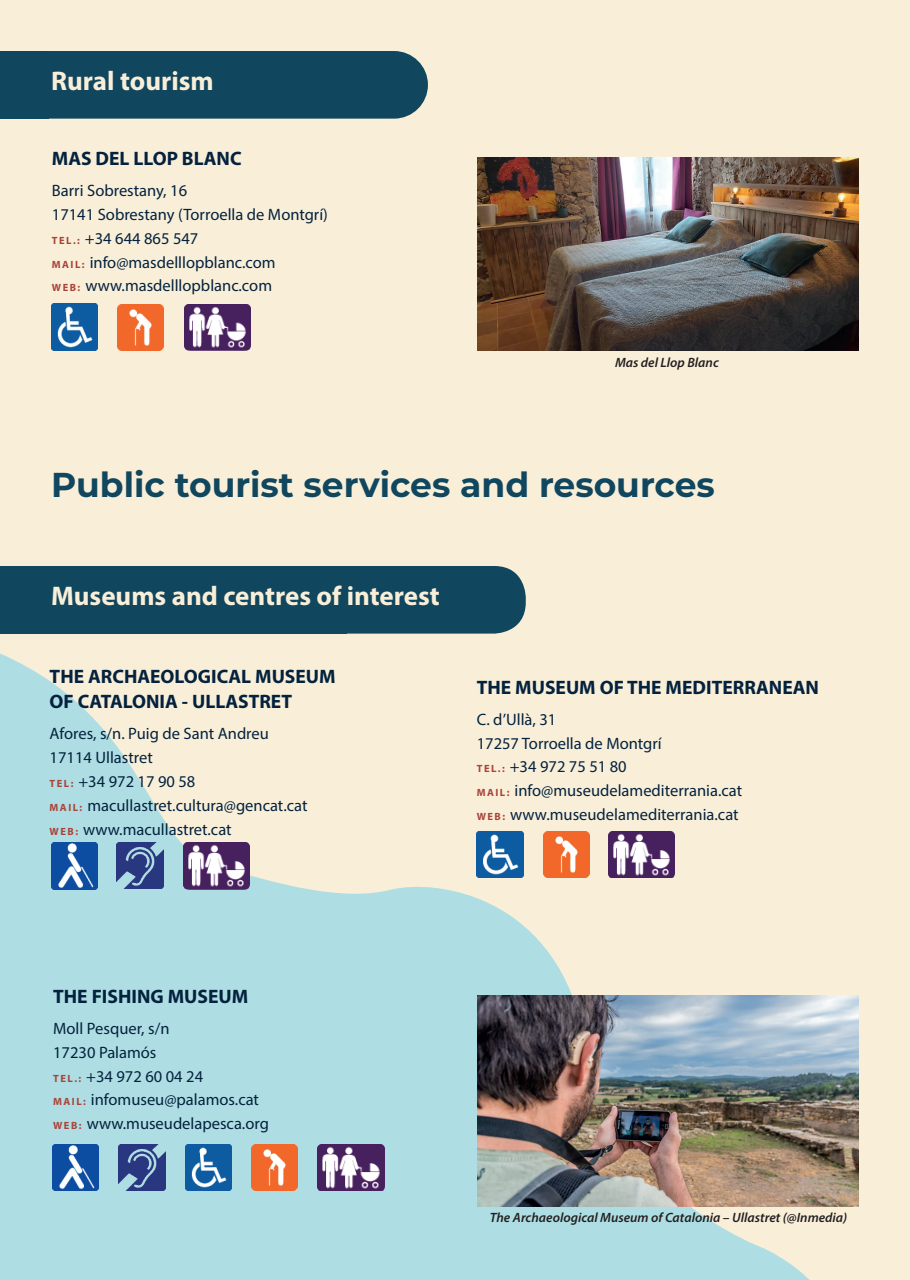
<style>
.page{position:relative;width:910px;height:1280px;background:#f9efd9}
.page>*{position:absolute;margin:0;border:0;box-sizing:border-box;transform-origin:0 0}
.t1{font:100 34.5px "Montserrat";color:#10465e}
.t2{font:700 27px "Myriad Pro";color:#f9efd9}
.t3{font:700 19.5px/25.2px "Myriad Pro";color:#04223e}
.t4{font:16.5px/23.7px "Myriad Pro";color:#04223e}
.t5{font:italic 600 13.5px "Myriad Pro";color:#231f20}
.s1{font-weight:700;font-size:10.5px;color:#aa443a}
</style>
<div class="page">
<div style="left:49px;top:51px;width:379px;height:68px;background:#10465e"></div>
<img style="left:478px;top:158px;width:381px;height:193px">
<div style="left:0;top:51px;width:49px;height:68px;background:#10465e"></div>
<svg style="left:0;top:653px;width:859px;height:627px;fill:#aedee3"></svg>
<div style="left:346px;top:566px;width:180px;height:68px;background:#10465e"></div>
<div style="left:0;top:566px;width:346px;height:68px;background:#10465e"></div>
<img style="left:118px;top:304px;width:46px;height:46px">
<img style="left:51px;top:304px;width:47px;height:46px">
<img style="left:184px;top:304px;width:66px;height:47px">
<img style="left:477px;top:996px;width:382px;height:210px">
<img style="left:52px;top:1144px;width:47px;height:47px">
<img style="left:318px;top:1144px;width:66px;height:47px">
<img style="left:252px;top:1144px;width:46px;height:47px">
<img style="left:185px;top:1144px;width:47px;height:47px">
<img style="left:119px;top:1144px;width:46px;height:46px">
<img style="left:117px;top:843px;width:47px;height:46px">
<img style="left:51px;top:843px;width:46px;height:46px">
<img style="left:183px;top:843px;width:66px;height:46px">
<img style="left:543px;top:832px;width:46px;height:46px">
<img style="left:477px;top:831px;width:46px;height:47px">
<img style="left:608px;top:831px;width:67px;height:47px">
<h2 class="t2" style="left:51px;top:64px;width:164px">Rural tourism</h2>
<p class="t3" style="left:52px;top:145px;width:191px">MAS DEL LLOP BLANC</p>
<p class="t4" style="left:52px;top:179px;width:278px">Barri Sobrestany, 16<br>17141 Sobrestany (Torroella de Montgrí)<br><span class="s1">TEL.:</span> +34 644 865 547<br><span class="s1">MAIL:</span> info@masdelllopblanc.com<br><span class="s1">WEB:</span> www.masdelllopblanc.com</p>
<p class="t5" style="left:615px;top:354px;width:105px">Mas del Llop Blanc</p>
<h1 class="t1" style="left:51px;top:462px;width:665px">Public tourist services and resources</h1>
<h2 class="t2" style="left:51px;top:579px;width:390px">Museums and centres of interest</h2>
<p class="t3" style="left:50px;top:663px;width:288px">THE ARCHAEOLOGICAL MUSEUM<br>OF CATALONIA - ULLASTRET</p>
<p class="t4" style="left:50px;top:722px;width:259px">Afores, s/n. Puig de Sant Andreu<br>17114 Ullastret<br><span class="s1">TEL:</span> +34 972 17 90 58<br><span class="s1">MAIL:</span> macullastret.cultura@gencat.cat<br><span class="s1">WEB:</span> www.macullastret.cat</p>
<p class="t3" style="left:477px;top:674px;width:344px">THE MUSEUM OF THE MEDITERRANEAN</p>
<p class="t4" style="left:477px;top:707px;width:267px">C. d’Ullà, 31<br>17257 Torroella de Montgrí<br><span class="s1">TEL.:</span> +34 972 75 51 80<br><span class="s1">MAIL:</span> info@museudelamediterrania.cat<br><span class="s1">WEB:</span> www.museudelamediterrania.cat</p>
<p class="t3" style="left:53px;top:983px;width:197px">THE FISHING MUSEUM</p>
<p class="t4" style="left:53px;top:1016px;width:217px">Moll Pesquer, s/n<br>17230 Palamós<br><span class="s1">TEL.:</span> +34 972 60 04 24<br><span class="s1">MAIL:</span> infomuseu@palamos.cat<br><span class="s1">WEB:</span> www.museudelapesca.org</p>
<p class="t5" style="left:490px;top:1209px;width:359px">The Archaeological Museum of Catalonia – Ullastret (@Inmedia)</p>
</div>
